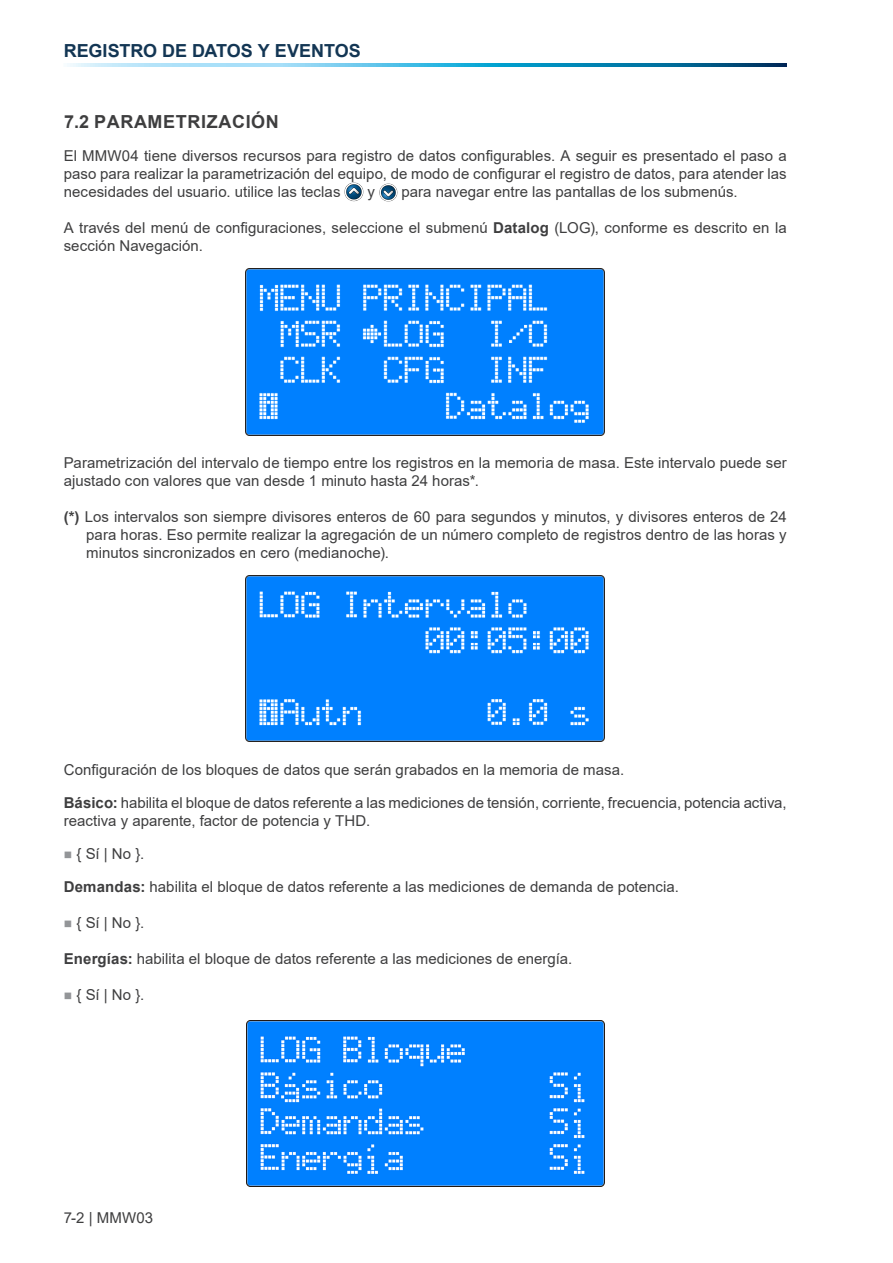
<style>
.page{position:relative;width:893px;height:1263px;background:#fff}
.page>*{position:absolute;margin:0;border:0;box-sizing:border-box;transform-origin:0 0}
.t1{font:700 18px "Arial";letter-spacing:-.005em;color:#133654}
.t2{font:700 18px "Arial";letter-spacing:.035em;color:#3e3e3f}
.Texto{font:15px/18px "Arial";color:#3e3e3f}
.Texto_Recuado___1____A{font:15px/18px "Arial";letter-spacing:.005em;color:#3e3e3f;text-align:justify}
.s1{font-weight:700}
</style>
<div class="page">
<svg style="left:67px;top:64px;width:720px;height:3px"></svg>
<img style="left:345px;top:182px;width:18px;height:19px">
<img style="left:379px;top:183px;width:18px;height:18px">
<img style="left:246px;top:269px;width:359px;height:166px">
<img style="left:246px;top:575px;width:359px;height:167px">
<img style="left:246px;top:1021px;width:358px;height:165px">
<p class="t1" style="left:64px;top:38px;width:298px">REGISTRO DE DATOS Y EVENTOS</p>
<p class="t2" style="left:64px;top:109px;width:216px">7.2 PARAMETRIZACIÓN</p>
<p class="Texto" style="left:64px;top:147px;width:724px;text-align:justify">El MMW04 tiene diversos recursos para registro de datos configurables. A seguir es presentado el paso a paso para realizar la parametrización del equipo, de modo de configurar el registro de datos, para atender las necesidades del usuario. utilice las teclas</p>
<p class="Texto" style="left:367px;top:183px;width:9px">y</p>
<p class="Texto" style="left:401px;top:183px;width:338px">para navegar entre las pantallas de los submenús.</p>
<p class="Texto" style="left:64px;top:219px;width:724px">A través del menú de configuraciones, seleccione el submenú <span class="s1">Datalog</span> (LOG), conforme es descrito en la sección Navegación.</p>
<p class="Texto" style="left:64px;top:454px;width:724px">Parametrización del intervalo de tiempo entre los registros en la memoria de masa. Este intervalo puede ser ajustado con valores que van desde 1 minuto hasta 24 horas*.</p>
<p class="Texto_Recuado___1____A" style="left:86px;top:508px;width:702px;text-indent:-22px"><span class="s1">(*)</span> Los intervalos son siempre divisores enteros de 60 para segundos y minutos, y divisores enteros de 24 para horas. Eso permite realizar la agregación de un número completo de registros dentro de las horas y minutos sincronizados en cero (medianoche).</p>
<p class="Texto" style="left:64px;top:760px;width:562px">Configuración de los bloques de datos que serán grabados en la memoria de masa.</p>
<p class="Texto" style="left:64px;top:793px;width:724px"><span class="s1">Básico:</span> habilita el bloque de datos referente a las mediciones de tensión, corriente, frecuencia, potencia activa, reactiva y aparente, factor de potencia y THD.</p>
<p class="Texto" style="left:77px;top:844px;width:69px">{ Sí | No }.</p>
<p class="Texto" style="left:64px;top:877px;width:617px"><span class="s1">Demandas:</span> habilita el bloque de datos referente a las mediciones de demanda de potencia.</p>
<p class="Texto" style="left:77px;top:913px;width:69px">{ Sí | No }.</p>
<p class="Texto" style="left:64px;top:949px;width:510px"><span class="s1">Energías:</span> habilita el bloque de datos referente a las mediciones de energía.</p>
<p class="Texto" style="left:77px;top:985px;width:69px">{ Sí | No }.</p>
<p class="Texto" style="left:64px;top:1208px;width:91px">7-2 | MMW03</p>
</div>
